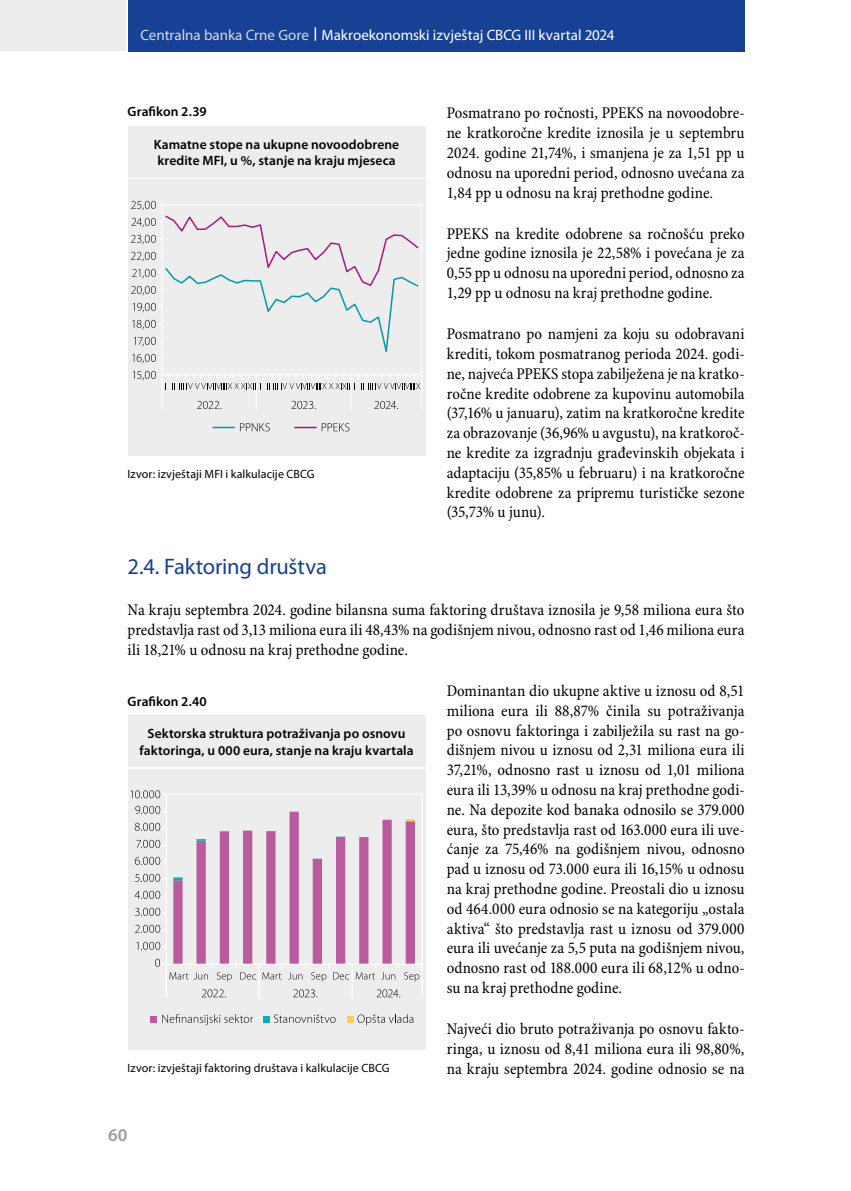
<style>
.page{position:relative;width:851px;height:1191px;background:#fff}
.page>*{position:absolute;margin:0;border:0;box-sizing:border-box;transform-origin:0 0}
.t1{font:22.5px "Myriad Pro";letter-spacing:-.005em;color:#164194}
.t2{font:600 18px "Myriad Pro";color:#9d9d9c}
.t3{font:condensed 16.5px/19.8px "Minion Pro";color:#000;text-align:justify}
.t4{font:15px "Myriad Pro";color:#fff}
.t5{font:600 13.5px/16.2px "Myriad Pro";letter-spacing:.005em;color:#000;text-align:center}
.t6{font:12px "Myriad Pro";letter-spacing:.01em;color:#000}
.s1{color:#dadada}
</style>
<div class="page">
<div style="left:0;top:0;width:125px;height:51px;background:#ededed"></div>
<div style="left:128px;top:0;width:616px;height:51px;background:#164194"></div>
<svg style="left:314px;top:27px;width:2px;height:14px"></svg>
<div style="left:128px;top:769px;width:297px;height:280px;background:#ededed"></div>
<div style="left:128px;top:716px;width:297px;height:51px;background:#ededed"></div>
<div style="left:128px;top:179px;width:297px;height:277px;background:#ededed"></div>
<div style="left:128px;top:126px;width:297px;height:51px;background:#ededed"></div>
<hr style="left:162px;top:204px;width:259px;height:1px;background:#fff">
<hr style="left:161px;top:205px;width:2px;height:170px;background:#fff">
<hr style="left:421px;top:205px;width:1px;height:170px;background:#fff">
<hr style="left:162px;top:374px;width:259px;height:1px;background:#fff">
<svg style="left:131px;top:201px;width:288px;height:162px"></svg>
<svg style="left:213px;top:427px;width:21px;height:1px"></svg>
<svg style="left:240px;top:423px;width:30px;height:8px"></svg>
<svg style="left:295px;top:427px;width:21px;height:1px"></svg>
<svg style="left:322px;top:423px;width:27px;height:8px"></svg>
<svg style="left:197px;top:401px;width:24px;height:8px"></svg>
<svg style="left:291px;top:401px;width:25px;height:8px"></svg>
<svg style="left:374px;top:401px;width:24px;height:8px"></svg>
<hr style="left:421px;top:375px;width:1px;height:34px;background:#fff">
<hr style="left:350px;top:375px;width:1px;height:34px;background:#fff">
<hr style="left:256px;top:375px;width:1px;height:34px;background:#fff">
<hr style="left:161px;top:375px;width:2px;height:34px;background:#fff">
<svg style="left:133px;top:371px;width:287px;height:18px"></svg>
<hr style="left:166px;top:793px;width:256px;height:2px;background:#fff">
<hr style="left:166px;top:794px;width:1px;height:170px;background:#fff">
<hr style="left:421px;top:794px;width:1px;height:170px;background:#fff">
<svg style="left:130px;top:790px;width:36px;height:8px"></svg>
<div style="left:347px;top:1016px;width:7px;height:6px;background:#fece53"></div>
<svg style="left:357px;top:1014px;width:56px;height:11px"></svg>
<svg style="left:264px;top:1014px;width:71px;height:9px"></svg>
<svg style="left:151px;top:1014px;width:102px;height:11px"></svg>
<svg style="left:135px;top:806px;width:287px;height:192px"></svg>
<p class="t4" style="left:140px;top:25px;width:475px"><span class="s1">Centralna banka Crne Gore</span> Makroekonomski izvještaj CBCG III kvartal 2024</p>
<p class="t5" style="left:128px;top:103px;width:81px">Grafikon 2.39</p>
<p class="t5" style="left:154px;top:136px;width:247px;text-align:left">Kamatne stope na ukupne novoodobrene kredite MFI, u %, stanje na kraju mjeseca</p>
<p class="t6" style="left:128px;top:466px;width:188px">Izvor: izvještaji MFI i kalkulacije CBCG</p>
<p class="t3" style="left:446px;top:104px;width:299px">Posmatrano po ročnosti, PPEKS na novoodobre&shy;ne kratkoročne kredite iznosila je u septembru 2024. godine 21,74%, i smanjena je za 1,51 pp u odnosu na uporedni period, odnosno uvećana za 1,84 pp u odnosu na kraj prethodne godine.</p>
<p class="t3" style="left:446px;top:224px;width:299px">PPEKS na kredite odobrene sa ročnošću preko jedne godine iznosila je 22,58% i povećana je za 0,55 pp u odnosu na uporedni period, odnosno za 1,29 pp u odnosu na kraj prethodne godine.</p>
<p class="t3" style="left:446px;top:325px;width:299px">Posmatrano po namjeni za koju su odobravani krediti, tokom posmatranog perioda 2024. godi&shy;ne, najveća PPEKS stopa zabilježena je na kratko&shy;ročne kredite odobrene za kupovinu automobila (37,16% u januaru), zatim na kratkoročne kredite za obrazovanje (36,96% u avgustu), na kratkoroč&shy;ne kredite za izgradnju građevinskih objekata i adaptaciju (35,85% u februaru) i na kratkoročne kredite odobrene za pripremu turističke sezone (35,73% u junu).</p>
<h1 class="t1" style="left:128px;top:553px;width:201px">2.4. Faktoring društva</h1>
<p class="t3" style="left:128px;top:601px;width:618px">Na kraju septembra 2024. godine bilansna suma faktoring društava iznosila je 9,58 miliona eura što predstavlja rast od 3,13 miliona eura ili 48,43% na godišnjem nivou, odnosno rast od 1,46 miliona eura ili 18,21% u odnosu na kraj prethodne godine.</p>
<p class="t3" style="left:446px;top:681px;width:299px">Dominantan dio ukupne aktive u iznosu od 8,51 miliona eura ili 88,87% činila su potraživanja po osnovu faktoringa i zabilježila su rast na go&shy;dišnjem nivou u iznosu od 2,31 miliona eura ili 37,21%, odnosno rast u iznosu od 1,01 miliona eura ili 13,39% u odnosu na kraj prethodne godi&shy;ne. Na depozite kod banaka odnosilo se 379.000 eura, što predstavlja rast od 163.000 eura ili uve&shy;ćanje za 75,46% na godišnjem nivou, odnosno pad u iznosu od 73.000 eura ili 16,15% u odnosu na kraj prethodne godine. Preostali dio u iznosu od 464.000 eura odnosio se na kategoriju „ostala aktiva“ što predstavlja rast u iznosu od 379.000 eura ili uvećanje za 5,5 puta na godišnjem nivou, odnosno rast od 188.000 eura ili 68,12% u odno&shy;su na kraj prethodne godine.</p>
<p class="t3" style="left:446px;top:1019px;width:299px">Najveći dio bruto potraživanja po osnovu fakto&shy;ringa, u iznosu od 8,41 miliona eura ili 98,80%, na kraju septembra 2024. godine odnosio se na</p>
<p class="t5" style="left:128px;top:693px;width:81px">Grafikon 2.40</p>
<p class="t5" style="left:139px;top:725px;width:276px">Sektorska struktura potraživanja po osnovu faktoringa, u 000 eura, stanje na kraju kvartala</p>
<p class="t6" style="left:128px;top:1060px;width:263px">Izvor: izvještaji faktoring društava i kalkulacije CBCG</p>
<p class="t2" style="left:108px;top:1123px;width:21px">60</p>
</div>
